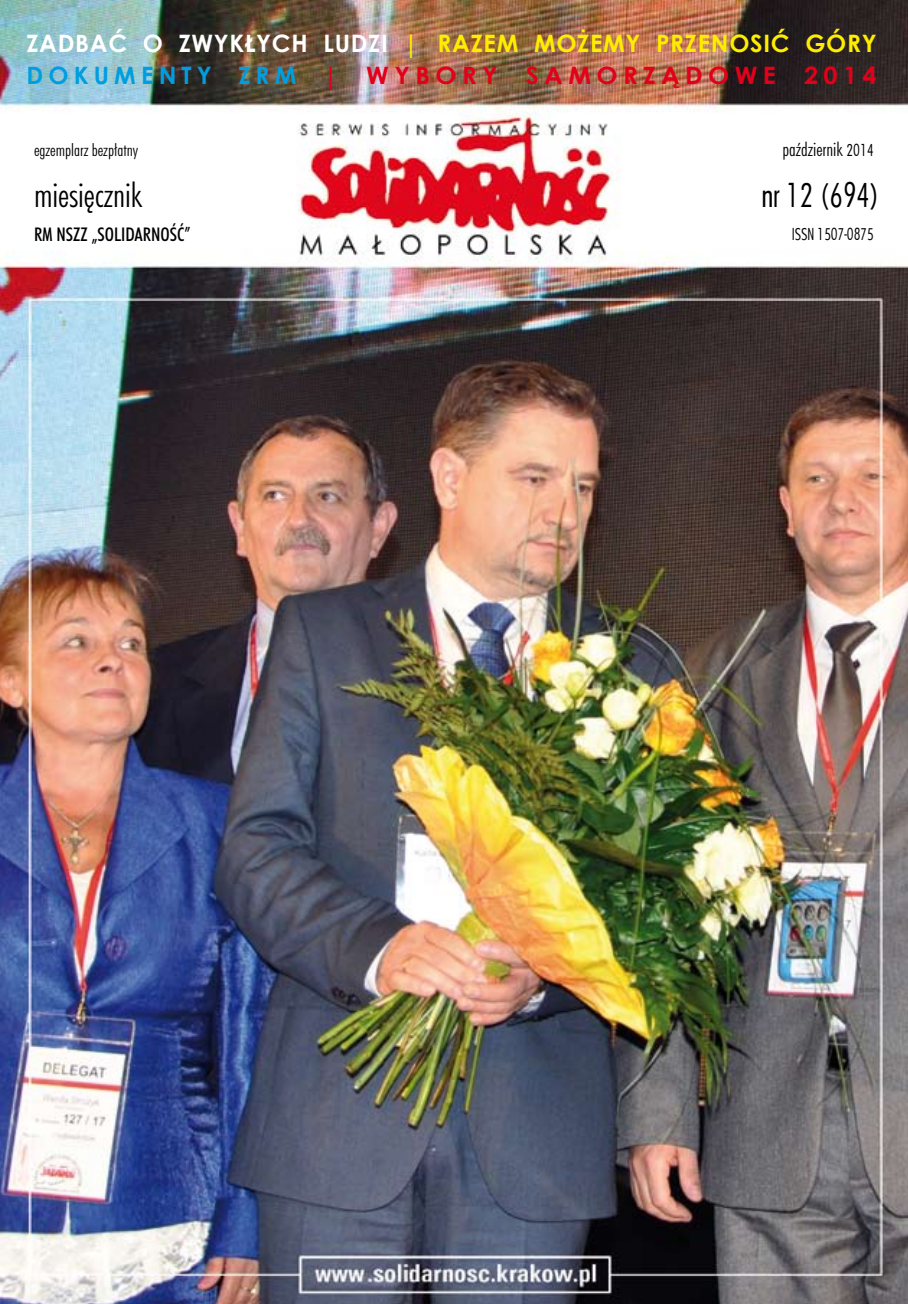
<style>
.page{position:relative;width:908px;height:1304px;background:#fff}
.page>*{position:absolute;margin:0;border:0;box-sizing:border-box;transform-origin:0 0}
.t1{font:36px "Futura Condensed Light Pl";color:#000}
.t2{font:32px "Futura Lt Cn PL";color:#000}
.t3{font:700 24px/32px "Century Gothic";letter-spacing:.03em;color:#ffed00;scale:1.05 1}
.t4{font:18px "Futura Md Cn PL";color:#000}
.t5{font:18px "Futura Lt Cn PL";color:#000}
.t6{font:18px "Futura Condensed Light Pl";color:#000}
.t7{font:16.2px "Futura Lt Cn PL";color:#000}
.s1{color:#fff}
.s2{color:#009ee0}
.s3{color:#e2001a}
.s4{font-family:"Futura Condensed Light Pl"}
</style>
<div class="page">
<img style="left:0;top:0;width:907px;height:1304px">
<p class="t3" style="left:26px;top:28px;width:811px"><span class="s1">ZADBAĆ O ZWYKŁYCH LUDZI</span> | RAZEM MOŻEMY PRZENOSIĆ GÓRY<br><span class="s2">DOKUMENTY ZRM</span> <span class="s3">| WYBORY SAMORZĄDOWE 2014</span></p>
<p class="t7" style="left:34px;top:140px;width:106px">egzemplarz bezpłatny</p>
<h2 class="t2" style="left:34px;top:175px;width:109px">miesięcznik</h2>
<p class="t4" style="left:34px;top:223px;width:158px">RM NSZZ „SOLIDARNOŚĆ”</p>
<p class="t5" style="left:782px;top:138px;width:93px">październik <span class="s4">2014</span></p>
<h1 class="t1" style="left:761px;top:176px;width:119px">nr 12 (694)</h1>
<p class="t6" style="left:791px;top:224px;width:83px">ISSN 1507-0875</p>
</div>
